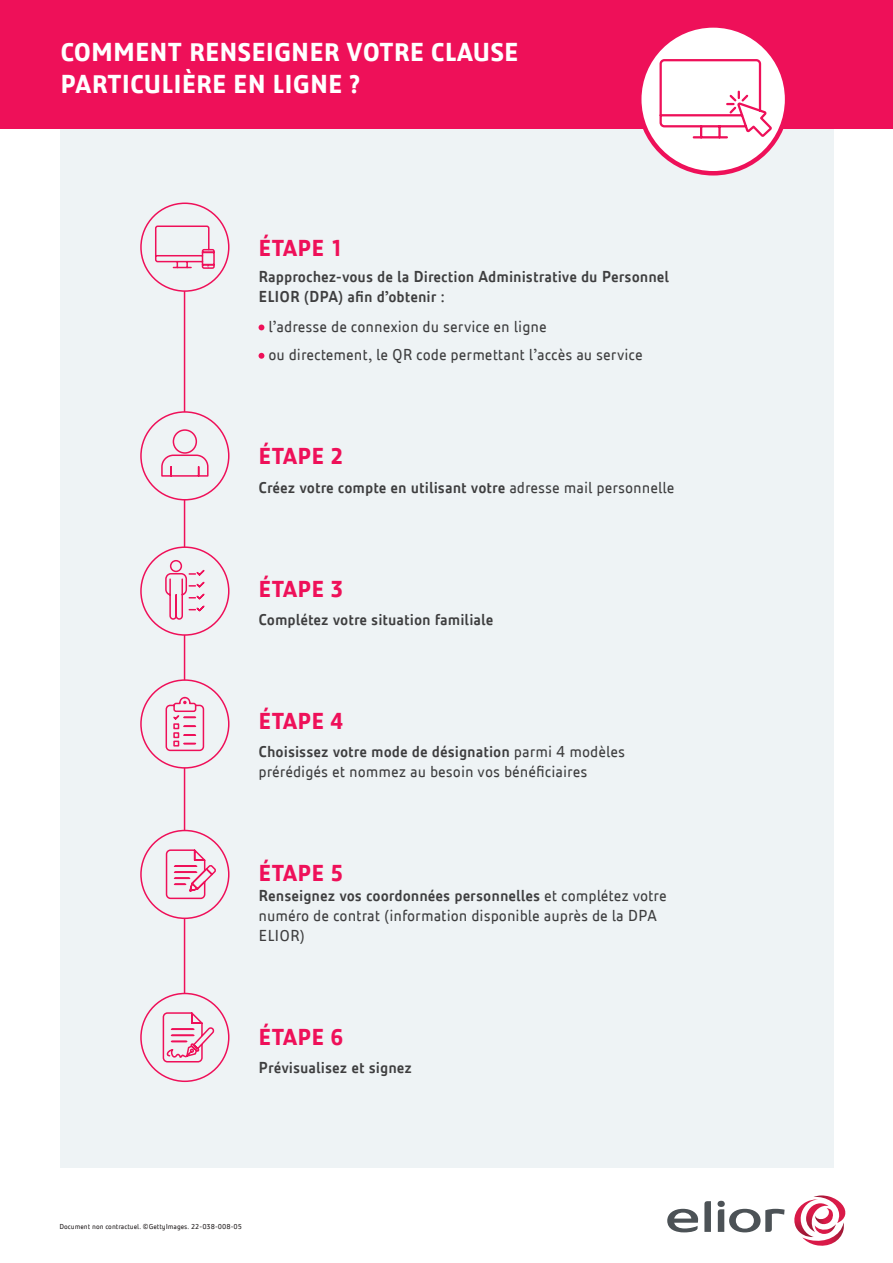
<style>
.page{position:relative;width:893px;height:1263px;background:#fff}
.page>*{position:absolute;margin:0;border:0;box-sizing:border-box;transform-origin:0 0}
.t1{font:700 27px/32.4px "Elior";color:#fff}
.t2{font:700 24px "Elior";color:#ee1059}
.t3{font:16.5px/19.8px "Elior";color:#3e3e3f}
.t4{font:500 16.5px/19.8px "Elior";color:#3e3e3f}
.t5{font:7.5px "Elior";color:#231f20}
.s1{font-weight:400}
.s2{font-weight:500}
</style>
<div class="page">
<div style="left:60px;top:108px;width:773px;height:1083px;background:#eef3f5"></div>
<hr style="left:184px;top:288px;width:1px;height:715px;background:#ee1059">
<div style="left:141px;top:203px;width:88px;height:88px;background:#eef3f5;border-radius:50%"></div>
<div style="left:140px;top:202px;width:90px;height:90px;border:2px solid #ee1059;border-radius:50%"></div>
<div style="left:0;top:1168px;width:893px;height:95px;background:#fff"></div>
<svg style="left:667px;top:1209px;width:31px;height:23px"></svg>
<svg style="left:704px;top:1201px;width:7px;height:31px"></svg>
<svg style="left:718px;top:1209px;width:67px;height:23px"></svg>
<div style="left:717px;top:1201px;width:8px;height:6px;background:#4c5256;border-radius:50%"></div>
<svg style="left:794px;top:1195px;width:52px;height:51px"></svg>
<svg style="left:259px;top:324px;width:5px;height:6px"></svg>
<svg style="left:259px;top:353px;width:5px;height:6px"></svg>
<div style="left:0;top:0;width:893px;height:129px;background:#ee1059"></div>
<svg style="left:155px;top:225px;width:60px;height:44px"></svg>
<div style="left:141px;top:412px;width:88px;height:88px;background:#eef3f5;border-radius:50%"></div>
<div style="left:140px;top:411px;width:90px;height:89px;border:2px solid #ee1059;border-radius:50%"></div>
<svg style="left:161px;top:429px;width:48px;height:48px"></svg>
<div style="left:141px;top:547px;width:88px;height:88px;background:#eef3f5;border-radius:50%"></div>
<div style="left:140px;top:546px;width:90px;height:90px;border:2px solid #ee1059;border-radius:50%"></div>
<svg style="left:165px;top:560px;width:40px;height:60px"></svg>
<div style="left:141px;top:830px;width:88px;height:88px;background:#eef3f5;border-radius:50%"></div>
<div style="left:140px;top:830px;width:90px;height:89px;border:2px solid #ee1059;border-radius:50%"></div>
<svg style="left:165px;top:849px;width:51px;height:51px"></svg>
<div style="left:639px;top:25px;width:148px;height:148px;background:#fff;border-radius:50%"></div>
<div style="left:637px;top:23px;width:152px;height:153px;border:4px solid #ee1059;border-radius:50%"></div>
<svg style="left:659px;top:58px;width:115px;height:82px"></svg>
<div style="left:141px;top:993px;width:88px;height:88px;background:#eef3f5;border-radius:50%"></div>
<div style="left:140px;top:993px;width:90px;height:89px;border:2px solid #ee1059;border-radius:50%"></div>
<svg style="left:162px;top:1012px;width:53px;height:51px"></svg>
<div style="left:141px;top:680px;width:88px;height:88px;background:#eef3f5;border-radius:50%"></div>
<div style="left:140px;top:679px;width:90px;height:90px;border:2px solid #ee1059;border-radius:50%"></div>
<svg style="left:165px;top:696px;width:40px;height:56px"></svg>
<h1 class="t1" style="left:61px;top:34px;width:459px">COMMENT RENSEIGNER VOTRE CLAUSE<br>PARTICULIÈRE EN LIGNE ?</h1>
<h2 class="t2" style="left:259px;top:229px;width:87px">ÉTAPE 1</h2>
<p class="t4" style="left:259px;top:265px;width:412px">Rapprochez-vous de la Direction Administrative du Personnel<br>ELIOR (DPA) afin d’obtenir :</p>
<p class="t3" style="left:268px;top:311px;width:376px;line-height:28.3px">l’adresse de connexion du service en ligne<br>ou directement, le QR code permettant l’accès au service</p>
<h2 class="t2" style="left:259px;top:438px;width:87px">ÉTAPE 2</h2>
<p class="t4" style="left:259px;top:476px;width:417px">Créez votre compte en utilisant votre <span class="s1">adresse mail personnelle</span></p>
<h2 class="t2" style="left:259px;top:570px;width:87px">ÉTAPE 3</h2>
<p class="t4" style="left:259px;top:608px;width:236px">Complétez votre situation familiale</p>
<h2 class="t2" style="left:259px;top:703px;width:87px">ÉTAPE 4</h2>
<p class="t3" style="left:259px;top:740px;width:368px"><span class="s2">Choisissez votre mode de désignation</span> parmi 4 modèles prérédigés et nommez au besoin vos bénéficiaires</p>
<h2 class="t2" style="left:259px;top:855px;width:87px">ÉTAPE 5</h2>
<p class="t3" style="left:259px;top:884px;width:410px"><span class="s2">Renseignez vos coordonnées personnelles</span> et complétez votre numéro de contrat (information disponible auprès de la DPA<br>ELIOR)</p>
<h2 class="t2" style="left:259px;top:1018px;width:87px">ÉTAPE 6</h2>
<p class="t4" style="left:259px;top:1056px;width:155px">Prévisualisez et signez</p>
<p class="t5" style="left:60px;top:1220px;width:184px">Document non contractuel. ©GettyImages. 22-038-008-05</p>
</div>
